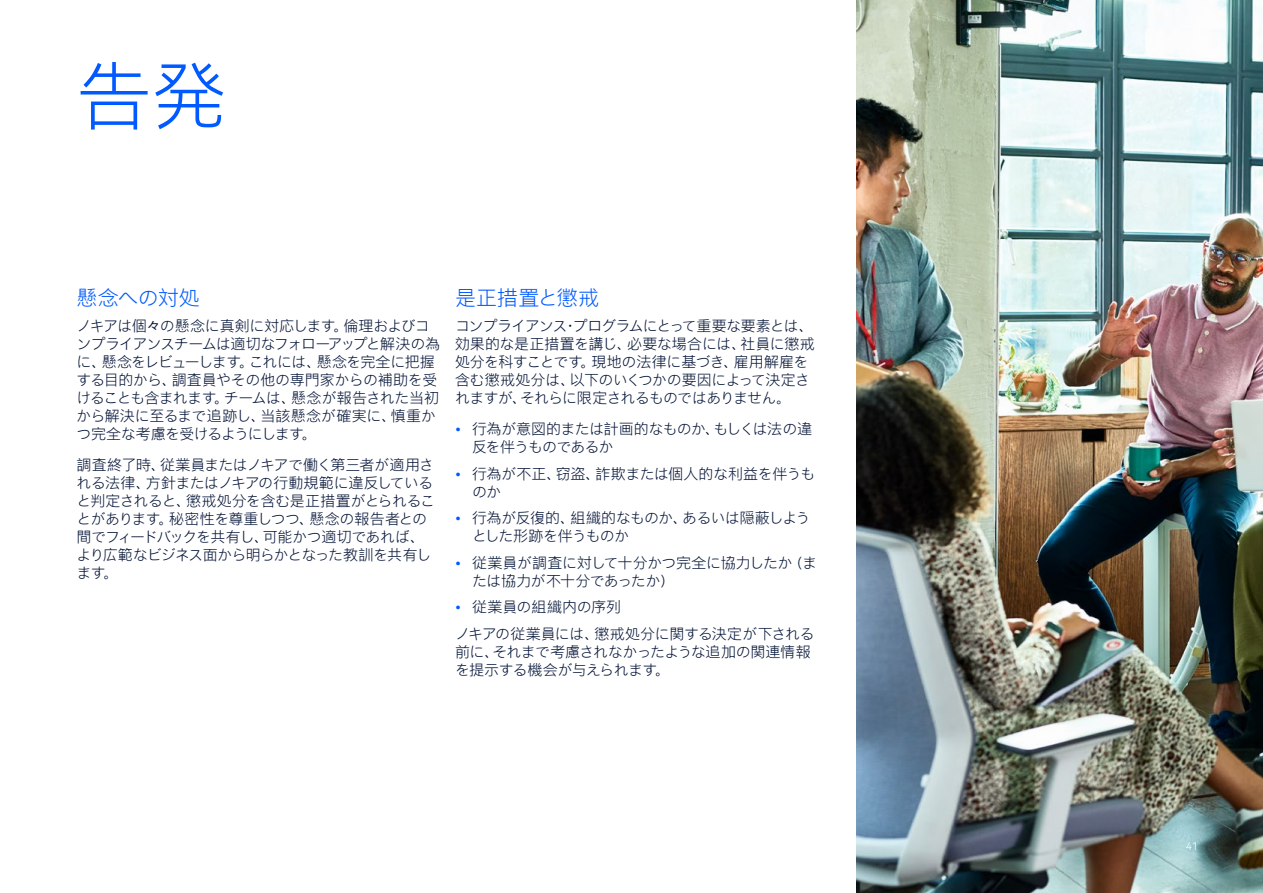
<style>
.page{position:relative;width:1263px;height:893px;background:#fff}
.page>*{position:absolute;margin:0;border:0;box-sizing:border-box;transform-origin:0 0}
.t1{font:300 75px "Nokia Pure Headline Chinese";color:#005aff}
.t2{font:300 21px "Nokia Pure Headline Chinese";letter-spacing:.005em;color:#005aff}
.t3{font:300 21px "Nokia Pure Headline Chinese";letter-spacing:-.025em;color:#005aff}
.t4{font:300 15px/18px "Nokia Pure Headline Chinese";letter-spacing:-.04em;color:#001135}
.t5{font:300 15px/18px "Nokia Pure Headline Chinese";letter-spacing:-.02em;color:#001135}
.t6{font:300 15px/26.5px "Nokia Pure Headline Chinese";letter-spacing:-.015em;color:#001135}
.t7{font:300 11.25px "Nokia Pure Headline Chinese";color:#fff}
.s1{font-size:13.5px;color:#005aff}
</style>
<div class="page">
<img style="left:857px;top:0;width:406px;height:893px">
<h1 class="t1" style="left:77px;top:47px;width:152px">告発</h1>
<h2 class="t3" style="left:77px;top:284px;width:125px">懸念への対処</h2>
<p class="t4" style="left:77px;top:317px;width:365px">ノキアは個々の懸念に真剣に対応します。倫理およびコンプライアンスチームは適切なフォローアップと解決の為に、懸念をレビューします。これには、懸念を完全に把握する目的から、調査員やその他の専門家からの補助を受けることも含まれます。チームは、懸念が報告された当初から解決に至るまで追跡し、当該懸念が確実に、慎重かつ完全な考慮を受けるようにします。</p>
<p class="t4" style="left:77px;top:455px;width:360px">調査終了時、従業員またはノキアで働く第三者が適用される法律、方針またはノキアの行動規範に違反していると判定されると、懲戒処分を含む是正措置がとられることがあります。秘密性を尊重しつつ、懸念の報告者との間でフィードバックを共有し、可能かつ適切であれば、より広範なビジネス面から明らかとなった教訓を共有します。</p>
<h2 class="t2" style="left:455px;top:284px;width:146px">是正措置と懲戒</h2>
<p class="t4" style="left:455px;top:317px;width:361px">コンプライアンス・プログラムにとって重要な要素とは、効果的な是正措置を講じ、必要な場合には、社員に懲戒処分を科すことです。現地の法律に基づき、雇用解雇を含む懲戒処分は、以下のいくつかの要因によって決定されますが、それらに限定されるものではありません。</p>
<p class="t4" style="left:472px;top:419px;width:342px;text-indent:-17px"><span class="s1">•</span> 行為が意図的または計画的なものか、もしくは法の違反を伴うものであるか</p>
<p class="t5" style="left:472px;top:464px;width:345px;text-indent:-17px"><span class="s1">•</span> 行為が不正、窃盗、詐欺または個人的な利益を伴うものか</p>
<p class="t4" style="left:472px;top:508px;width:340px;text-indent:-17px"><span class="s1">•</span> 行為が反復的、組織的なものか、あるいは隠蔽しようとした形跡を伴うものか</p>
<p class="t5" style="left:472px;top:553px;width:347px;text-indent:-17px"><span class="s1">•</span> 従業員が調査に対して十分かつ完全に協力したか（または協力が不十分であったか）</p>
<p class="t6" style="left:455px;top:593px;width:361px"><span class="s1">•</span> 従業員の組織内の序列<br>ノキアの従業員には、懲戒処分に関する決定が下される</p>
<p class="t4" style="left:455px;top:642px;width:357px">前に、それまで考慮されなかったような追加の関連情報を提示する機会が与えられます。</p>
<p class="t7" style="left:1186px;top:839px;width:14px">41</p>
</div>
